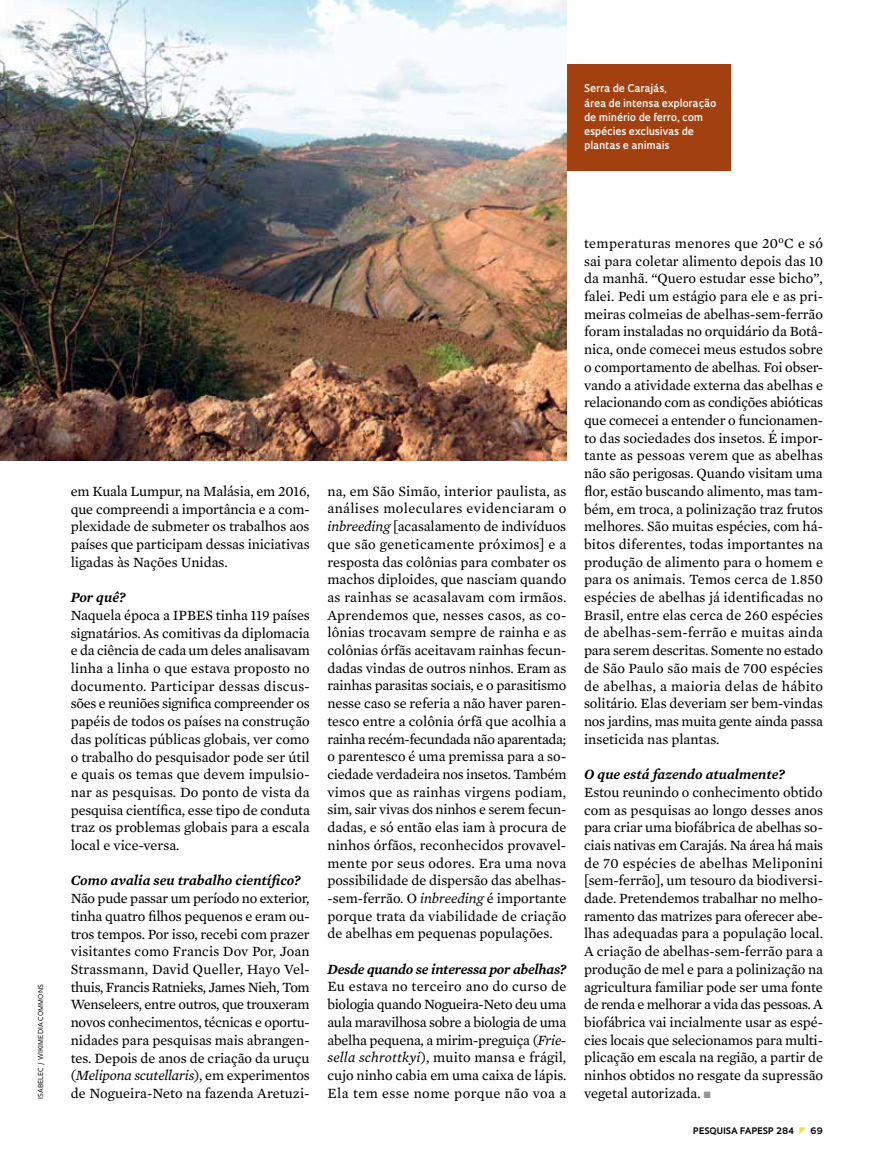
<style>
.page{position:relative;width:885px;height:1169px;background:#fff}
.page>*{position:absolute;margin:0;border:0;box-sizing:border-box;transform-origin:0 0}
.t1{font:14.4px/17.7px "Mercury Text G2";color:#000;text-align:justify}
.t2{font:italic 600 14.4px "Mercury Text G2";color:#000}
.t3{font:italic 600 14.4px "Mercury Text G2";letter-spacing:-.02em;color:#000}
.t4{font:600 10.35px/14.1px "Oculum";color:#fff}
.t5{font:700 8.7px "Oculum";letter-spacing:.01em;color:#000}
.t6{font:6.75px "Oculum";letter-spacing:.02em;color:#000}
.s1{font-style:italic}
.s2{color:#939598}
</style>
<div class="page">
<div style="left:558px;top:64px;width:173px;height:106px;background:#a3400f"></div>
<img style="left:0;top:0;width:566px;height:460px">
<p class="t4" style="left:584px;top:81px;width:134px">Serra de Carajás,<br>área de intensa exploração de minério de ferro, com espécies exclusivas de plantas e animais</p>
<p class="t6" style="left:36px;top:1098px;width:115px;rotate:-90deg">IsabeleC / wi kimedia commons</p>
<p class="t1" style="left:71px;top:481px;width:240px">em Kuala Lumpur, na Malásia, em 2016, que compreendi a importância e a com&shy;plexidade de submeter os trabalhos aos países que participam dessas iniciativas ligadas às Nações Unidas.</p>
<p class="t2" style="left:71px;top:586px;width:56px">Por quê?</p>
<p class="t1" style="left:71px;top:605px;width:241px">Naquela época a IPBES tinha 119 países signatários. As comitivas da diplomacia e da ciência de cada um deles analisavam linha a linha o que estava proposto no documento. Participar dessas discus&shy;sões e reuniões significa compreender os papéis de todos os países na construção das políticas públicas globais, ver como o trabalho do pesquisador pode ser útil e quais os temas que devem impulsio&shy;nar as pesquisas. Do ponto de vista da pesquisa científica, esse tipo de conduta traz os problemas globais para a escala local e vice-versa.</p>
<p class="t2" style="left:71px;top:870px;width:231px">Como avalia seu trabalho científico?</p>
<p class="t1" style="left:71px;top:888px;width:241px">Não pude passar um período no exterior, tinha quatro filhos pequenos e eram ou&shy;tros tempos. Por isso, recebi com prazer visitantes como Francis Dov Por, Joan Strassmann, David Queller, Hayo Vel&shy;thuis, Francis Ratnieks, James Nieh, Tom Wenseleers, entre outros, que trouxeram novos conhecimentos, técnicas e oportu&shy;nidades para pesquisas mais abrangen&shy;tes. Depois de anos de criação da uruçu (<span class="s1">Melipona scutellaris</span>), em experimentos de Nogueira-Neto na fazenda Aretuzi-</p>
<p class="t1" style="left:327px;top:481px;width:241px">na, em São Simão, interior paulista, as análises moleculares evidenciaram o <span class="s1">inbreeding</span> [acasalamento de indivíduos que são geneticamente próximos] e a resposta das colônias para combater os machos diploides, que nasciam quando as rainhas se acasalavam com irmãos.<br>Aprendemos que, nesses casos, as co&shy;lônias trocavam sempre de rainha e as colônias órfãs aceitavam rainhas fecun&shy;dadas vindas de outros ninhos. Eram as rainhas parasitas sociais, e o parasitismo nesse caso se referia a não haver paren&shy;tesco entre a colônia órfã que acolhia a rainha recém-fecundada não aparentada; o parentesco é uma premissa para a so&shy;ciedade verdadeira nos insetos. Também vimos que as rainhas virgens podiam, sim, sair vivas dos ninhos e serem fecun&shy;dadas, e só então elas iam à procura de ninhos órfãos, reconhecidos provavel&shy;mente por seus odores. Era uma nova possibilidade de dispersão das abelhas--sem-ferrão. O <span class="s1">inbreeding</span> é importante porque trata da viabilidade de criação de abelhas em pequenas populações.</p>
<p class="t3" style="left:327px;top:958px;width:240px">Desde quando se interessa por abelhas?</p>
<p class="t1" style="left:327px;top:977px;width:241px">Eu estava no terceiro ano do curso de biologia quando Nogueira-Neto deu uma aula maravilhosa sobre a biologia de uma abelha pequena, a mirim-preguiça (<span class="s1">Frie&shy;sella schrottkyi</span>), muito mansa e frágil, cujo ninho cabia em uma caixa de lápis.<br>Ela tem esse nome porque não voa a</p>
<p class="t1" style="left:584px;top:233px;width:241px">temperaturas menores que 20<sup>o</sup>C e só sai para coletar alimento depois das 10 da manhã. “Quero estudar esse bicho”, falei. Pedi um estágio para ele e as pri&shy;meiras colmeias de abelhas-sem-ferrão foram instaladas no orquidário da Botâ&shy;nica, onde comecei meus estudos sobre o comportamento de abelhas. Foi obser&shy;vando a atividade externa das abelhas e relacionando com as condições abióticas que comecei a entender o funcionamen&shy;to das sociedades dos insetos. É impor&shy;tante as pessoas verem que as abelhas não são perigosas. Quando visitam uma flor, estão buscando alimento, mas tam&shy;bém, em troca, a polinização traz frutos melhores. São muitas espécies, com há&shy;bitos diferentes, todas importantes na produção de alimento para o homem e para os animais. Temos cerca de 1.850 espécies de abelhas já identificadas no Brasil, entre elas cerca de 260 espécies de abelhas-sem-ferrão e muitas ainda para serem descritas. Somente no estado de São Paulo são mais de 700 espécies de abelhas, a maioria delas de hábito solitário. Elas deveriam ser bem-vindas nos jardins, mas muita gente ainda passa inseticida nas plantas.</p>
<p class="t2" style="left:584px;top:763px;width:202px">O que está fazendo atualmente?</p>
<p class="t1" style="left:584px;top:782px;width:241px">Estou reunindo o conhecimento obtido com as pesquisas ao longo desses anos para criar uma biofábrica de abelhas so&shy;ciais nativas em Carajás. Na área há mais de 70 espécies de abelhas Meliponini [sem-ferrão], um tesouro da biodiversi&shy;dade. Pretendemos trabalhar no melho&shy;ramento das matrizes para oferecer abe&shy;lhas adequadas para a população local.<br>A criação de abelhas-sem-ferrão para a produção de mel e para a polinização na agricultura familiar pode ser uma fonte de renda e melhorar a vida das pessoas. A biofábrica vai incialmente usar as espé&shy;cies locais que selecionamos para multi&shy;plicação em escala na região, a partir de ninhos obtidos no resgate da supressão</p>
<p class="t1" style="left:584px;top:1083px;width:128px">vegetal autorizada. <span class="s2">■</span></p>
<p class="t5" style="left:693px;top:1124px;width:36px">pESQUISA</p>
<p class="t5" style="left:740px;top:1124px;width:56px">FAPESP 284</p>
<p class="t5" style="left:810px;top:1124px;width:15px">69</p>
</div>
